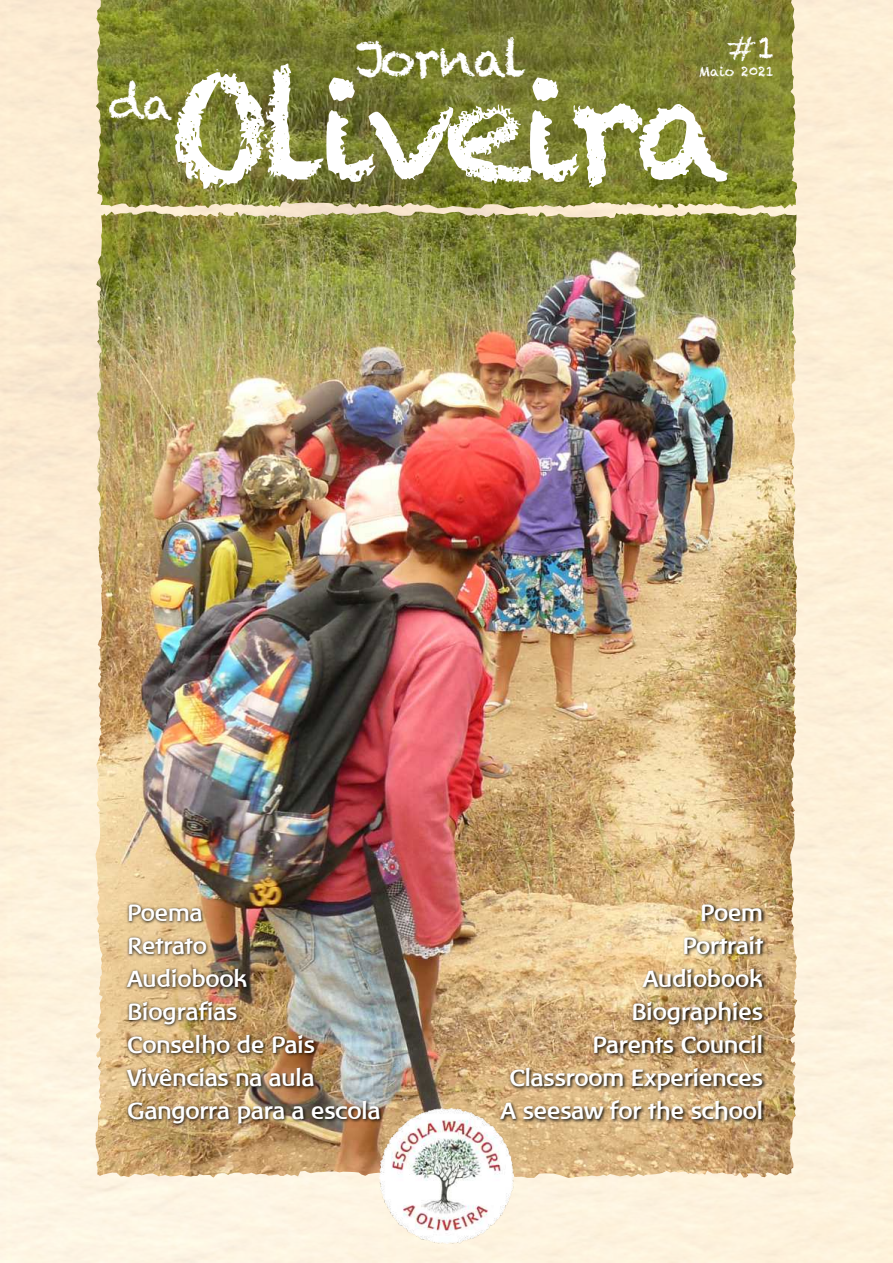
<style>
.page{position:relative;width:893px;height:1263px;background:#fff}
.page>*{position:absolute;margin:0;border:0;box-sizing:border-box;transform-origin:0 0}
.t1{font:144px "Chalkduster";letter-spacing:-.07em;color:#fff}
.t2{font:49.5px "Chalkduster";letter-spacing:-.045em;color:#fff}
.t3{font:45px "Chalkduster";color:#fff}
.t4{font:30px "Chalkduster";color:#fff}
.t5{font:700 24px/33px "Baar Philos";letter-spacing:-.015em;color:#fff}
.t6{font:13.5px "Chalkduster";color:#fff}
</style>
<div class="page">
<img style="left:0;top:0;width:893px;height:1263px">
<img style="left:101px;top:212px;width:696px;height:697px">
<img style="left:379px;top:1109px;width:135px;height:134px">
<img style="left:125px;top:902px;width:259px;height:225px">
<img style="left:498px;top:902px;width:269px;height:222px">
<h2 class="t2" style="left:356px;top:27px;width:173px">Jornal</h2>
<p class="t4" style="left:727px;top:29px;width:50px">#1</p>
<p class="t6" style="left:699px;top:63px;width:77px">Maio 2021</p>
<h1 class="t1" style="left:166px;top:37px;width:569px">Oliveira</h1>
<h3 class="t3" style="left:108px;top:75px;width:67px">da</h3>
<p class="t5" style="left:127px;top:896px;width:255px">Poema<br>Retrato<br>Audiobook<br>Biografias<br>Conselho de Pais<br>Vivências na aula<br>Gangorra para a escola</p>
<p class="t5" style="left:500px;top:896px;width:264px;text-align:right">Poem<br>Portrait<br>Audiobook<br>Biographies<br>Parents Council<br>Classroom Experiences<br>A seesaw for the school</p>
</div>
